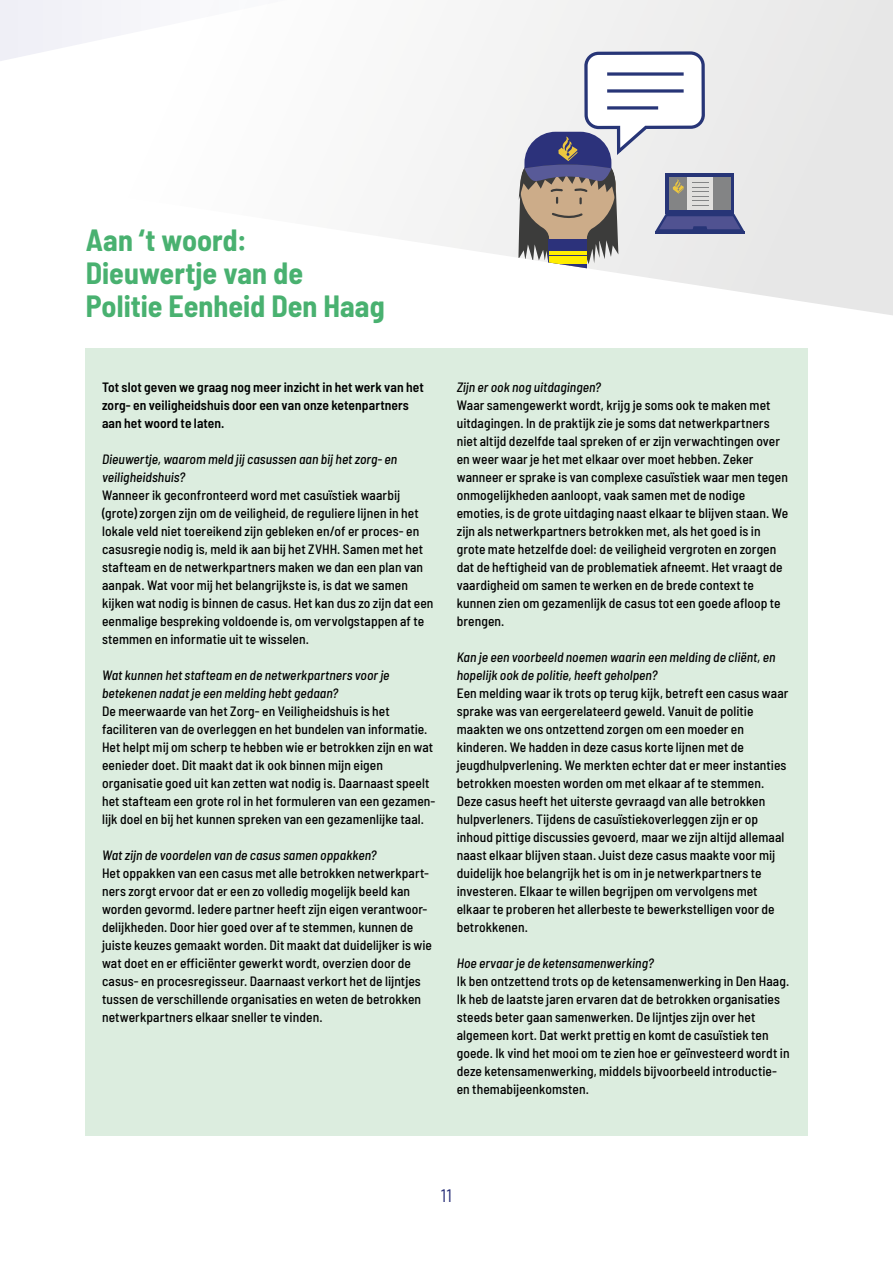
<style>
.page{position:relative;width:893px;height:1263px;background:#fff}
.page>*{position:absolute;margin:0;border:0;box-sizing:border-box;transform-origin:0 0}
.t1{font:700 semi-condensed 30px/33px "Barlow";color:#49b170}
.t2{font:semi-condensed 18px "Barlow";color:#2c327b}
.t3{font:500 semi-condensed 13.5px/18px "Barlow";letter-spacing:.005em;color:#000}
.t4{font:italic 500 semi-condensed 13.5px/18px "Barlow";letter-spacing:.005em;color:#000}
.t5{font:600 semi-condensed 13.5px/18px "Barlow";letter-spacing:.005em;color:#000}
</style>
<div class="page">
<svg style="left:398px;top:0;width:495px;height:315px"></svg>
<svg style="left:518px;top:49px;width:226px;height:244px"></svg>
<svg style="left:0;top:0;width:121px;height:61px"></svg>
<div style="left:85px;top:349px;width:722px;height:787px;background:#dceddf"></div>
<h1 class="t1" style="left:86px;top:222px;width:300px">Aan ‘t woord:<br>Dieuwertje van de<br>Politie Eenheid Den Haag</h1>
<p class="t5" style="left:102px;top:377px;width:323px">Tot slot geven we graag nog meer inzicht in het werk van het zorg- en veiligheidshuis door een van onze ketenpartners aan het woord te laten.</p>
<p class="t4" style="left:102px;top:449px;width:297px">Dieuwertje, waarom meld jij casussen aan bij het zorg- en veiligheidshuis?</p>
<p class="t3" style="left:102px;top:485px;width:333px">Wanneer ik geconfronteerd word met casuïstiek waarbij (grote) zorgen zijn om de veiligheid, de reguliere lijnen in het lokale veld niet toereikend zijn gebleken en/of er proces- en casusregie nodig is, meld ik aan bij het ZVHH. Samen met het stafteam en de netwerkpartners maken we dan een plan van aanpak. Wat voor mij het belangrijkste is, is dat we samen kijken wat nodig is binnen de casus. Het kan dus zo zijn dat een eenmalige bespreking voldoende is, om vervolgstappen af te stemmen en informatie uit te wisselen.</p>
<p class="t4" style="left:102px;top:665px;width:289px">Wat kunnen het stafteam en de netwerkpartners voor je betekenen nadat je een melding hebt gedaan?</p>
<p class="t3" style="left:102px;top:701px;width:335px">De meerwaarde van het Zorg- en Veiligheidshuis is het faciliteren van de overleggen en het bundelen van informatie.<br>Het helpt mij om scherp te hebben wie er betrokken zijn en wat eenieder doet. Dit maakt dat ik ook binnen mijn eigen organisatie goed uit kan zetten wat nodig is. Daarnaast speelt het stafteam een grote rol in het formuleren van een gezamen&shy;lijk doel en bij het kunnen spreken van een gezamenlijke taal.</p>
<p class="t4" style="left:102px;top:845px;width:276px">Wat zijn de voordelen van de casus samen oppakken?</p>
<p class="t3" style="left:102px;top:863px;width:331px">Het oppakken van een casus met alle betrokken netwerkpart&shy;ners zorgt ervoor dat er een zo volledig mogelijk beeld kan worden gevormd. Iedere partner heeft zijn eigen verantwoor&shy;delijkheden. Door hier goed over af te stemmen, kunnen de juiste keuzes gemaakt worden. Dit maakt dat duidelijker is wie wat doet en er efficiënter gewerkt wordt, overzien door de casus- en procesregisseur. Daarnaast verkort het de lijntjes tussen de verschillende organisaties en weten de betrokken netwerkpartners elkaar sneller te vinden.</p>
<p class="t4" style="left:457px;top:377px;width:146px">Zijn er ook nog uitdagingen?</p>
<p class="t3" style="left:457px;top:395px;width:333px">Waar samengewerkt wordt, krijg je soms ook te maken met uitdagingen. In de praktijk zie je soms dat netwerkpartners niet altijd dezelfde taal spreken of er zijn verwachtingen over en weer waar je het met elkaar over moet hebben. Zeker wanneer er sprake is van complexe casuïstiek waar men tegen onmogelijkheden aanloopt, vaak samen met de nodige emoties, is de grote uitdaging naast elkaar te blijven staan. We zijn als netwerkpartners betrokken met, als het goed is in grote mate hetzelfde doel: de veiligheid vergroten en zorgen dat de heftigheid van de problematiek afneemt. Het vraagt de vaardigheid om samen te werken en de brede context te kunnen zien om gezamenlijk de casus tot een goede afloop te brengen.</p>
<p class="t4" style="left:457px;top:647px;width:320px">Kan je een voorbeeld noemen waarin een melding de cliënt, en hopelijk ook de politie, heeft geholpen?</p>
<p class="t3" style="left:457px;top:683px;width:333px">Een melding waar ik trots op terug kijk, betreft een casus waar sprake was van eergerelateerd geweld. Vanuit de politie maakten we ons ontzettend zorgen om een moeder en kinderen. We hadden in deze casus korte lijnen met de jeugdhulpverlening. We merkten echter dat er meer instanties betrokken moesten worden om met elkaar af te stemmen.<br>Deze casus heeft het uiterste gevraagd van alle betrokken hulpverleners. Tijdens de casuïstiekoverleggen zijn er op inhoud pittige discussies gevoerd, maar we zijn altijd allemaal naast elkaar blijven staan. Juist deze casus maakte voor mij duidelijk hoe belangrijk het is om in je netwerkpartners te investeren. Elkaar te willen begrijpen om vervolgens met elkaar te proberen het allerbeste te bewerkstelligen voor de betrokkenen.</p>
<p class="t4" style="left:457px;top:953px;width:199px">Hoe ervaar je de ketensamenwerking?</p>
<p class="t3" style="left:457px;top:971px;width:334px">Ik ben ontzettend trots op de ketensamenwerking in Den Haag.<br>Ik heb de laatste jaren ervaren dat de betrokken organisaties steeds beter gaan samenwerken. De lijntjes zijn over het algemeen kort. Dat werkt prettig en komt de casuïstiek ten goede. Ik vind het mooi om te zien hoe er geïnvesteerd wordt in deze ketensamenwerking, middels bijvoorbeeld introductie&shy;en themabijeenkomsten.</p>
<h2 class="t2" style="left:441px;top:1182px;width:13px">11</h2>
</div>
